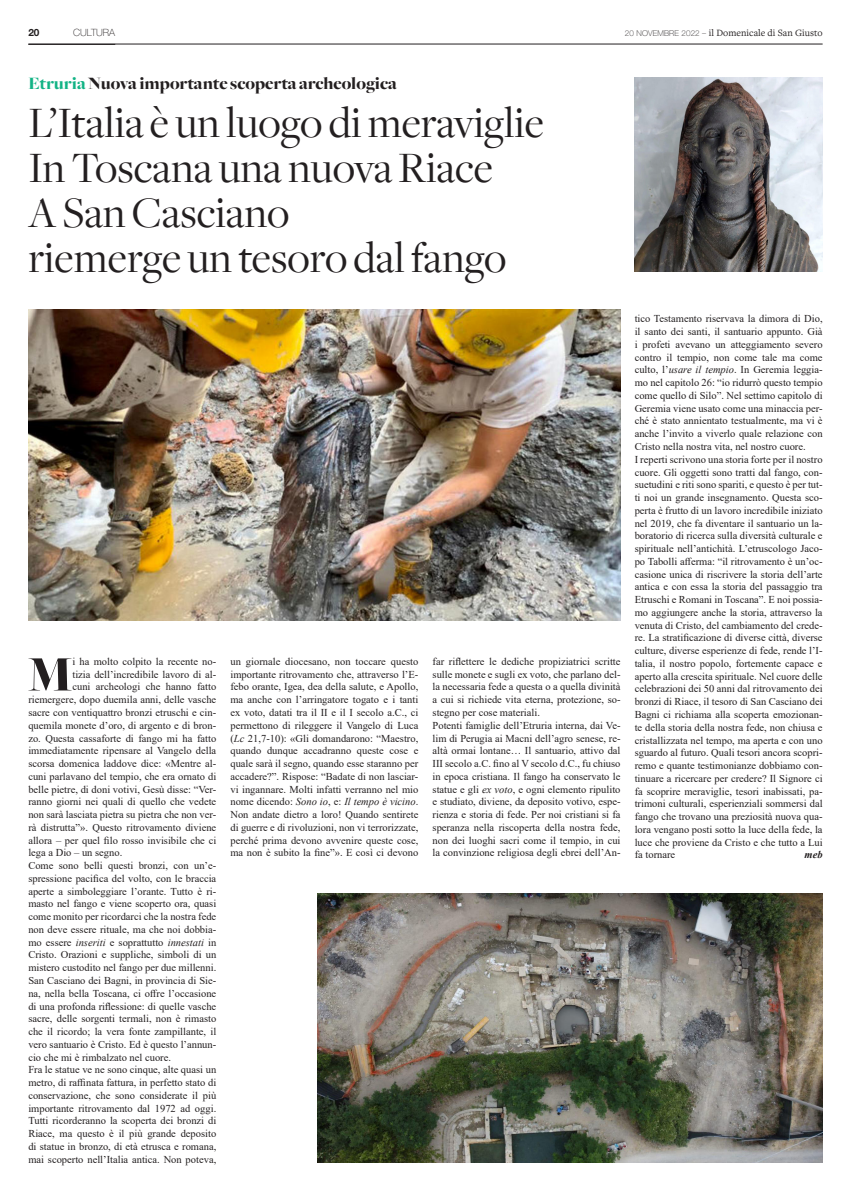
<style>
.page{position:relative;width:851px;height:1191px;background:#fff}
.page>*{position:absolute;margin:0;border:0;box-sizing:border-box;transform-origin:0 0}
.t1{font:900 51.3px "Freight Big";color:#231f20}
.t2{font:45px/45px "Freight Disp";color:#231f20}
.t3{font:900 18px "Freight Big";color:#231f20}
.t4{font:10.5px/12.8px "Times New Roman";color:#231f20;text-align:justify}
.t5{font:italic 700 10.5px "Times New Roman";color:#231f20}
.t6{font:10px "Freight Text Pro";color:#231f20}
.t7{font:100 10px "Helvetica Neue LT Std";color:#231f20}
.t8{font:700 10px "Helvetica Neue LT Std";color:#231f20}
.s1{font-family:"Helvetica Neue LT Std";font-weight:100;font-size:8px}
.s2{color:#12b385}
.s3{font-style:italic}
</style>
<div class="page">
<hr style="left:28px;top:44px;width:794px;height:1px;background:#231f20">
<img style="left:28px;top:310px;width:592px;height:310px">
<img style="left:317px;top:893px;width:505px;height:269px">
<img style="left:634px;top:78px;width:188px;height:194px">
<p class="t8" style="left:28px;top:26px;width:13px">20</p>
<p class="t7" style="left:73px;top:26px;width:43px">CULTURA</p>
<p class="t6" style="left:624px;top:26px;width:199px"><span class="s1">20 NOVEMBRE 2022 –</span> il Domenicale di San Giusto</p>
<p class="t3" style="left:28px;top:74px;width:370px"><span class="s2">Etruria</span> Nuova importante scoperta archeologica</p>
<p class="t2" style="left:28px;top:101px;width:517px">L’Italia è un luogo di meraviglie<br>In Toscana una nuova Riace<br>A San Casciano<br>riemerge un tesoro dal fango</p>
<p class="t1" style="left:28px;top:646px;width:46px">M</p>
<p class="t4" style="left:72px;top:654px;width:145px">i ha molto colpito la recente no-</p>
<p class="t4" style="left:72px;top:667px;width:145px">tizia dell’incredibile lavoro di al-</p>
<p class="t4" style="left:72px;top:680px;width:145px">cuni archeologi che hanno fatto</p>
<p class="t4" style="left:28px;top:693px;width:189px">riemergere, dopo duemila anni, delle vasche</p>
<p class="t4" style="left:28px;top:705px;width:189px">sacre con ventiquattro bronzi etruschi e cin-</p>
<p class="t4" style="left:28px;top:718px;width:189px">quemila monete d’oro, di argento e di bron-</p>
<p class="t4" style="left:28px;top:731px;width:189px">zo. Questa cassaforte di fango mi ha fatto</p>
<p class="t4" style="left:28px;top:744px;width:189px">immediatamente ripensare al Vangelo della</p>
<p class="t4" style="left:28px;top:757px;width:189px">scorsa domenica laddove dice: «Mentre al-</p>
<p class="t4" style="left:28px;top:769px;width:189px">cuni parlavano del tempio, che era ornato di</p>
<p class="t4" style="left:28px;top:782px;width:189px">belle pietre, di doni votivi, Gesù disse: “Ver-</p>
<p class="t4" style="left:28px;top:795px;width:189px">ranno giorni nei quali di quello che vedete</p>
<p class="t4" style="left:28px;top:808px;width:189px">non sarà lasciata pietra su pietra che non ver-</p>
<p class="t4" style="left:28px;top:820px;width:189px">rà distrutta”». Questo ritrovamento diviene</p>
<p class="t4" style="left:28px;top:833px;width:189px">allora – per quel filo rosso invisibile che ci</p>
<p class="t4" style="left:28px;top:846px;width:95px">lega a Dio – un segno.</p>
<p class="t4" style="left:28px;top:859px;width:189px">Come sono belli questi bronzi, con un’e&shy;spressione pacifica del volto, con le braccia aperte a simboleggiare l’orante. Tutto è ri&shy;masto nel fango e viene scoperto ora, quasi come monito per ricordarci che la nostra fede non deve essere rituale, ma che noi dobbia&shy;mo essere <span class="s3">inseriti</span> e soprattutto <span class="s3">innestati</span> in Cristo. Orazioni e suppliche, simboli di un mistero custodito nel fango per due millenni.<br>San Casciano dei Bagni, in provincia di Sie&shy;na, nella bella Toscana, ci offre l’occasione di una profonda riflessione: di quelle vasche sacre, delle sorgenti termali, non è rimasto che il ricordo; la vera fonte zampillante, il vero santuario è Cristo. Ed è questo l’annun&shy;cio che mi è rimbalzato nel cuore.</p>
<p class="t4" style="left:28px;top:1063px;width:189px">Fra le statue ve ne sono cinque, alte quasi un metro, di raffinata fattura, in perfetto stato di conservazione, che sono considerate il più importante ritrovamento dal 1972 ad oggi.<br>Tutti ricorderanno la scoperta dei bronzi di Riace, ma questo è il più grande deposito di statue in bronzo, di età etrusca e romana, mai scoperto nell’Italia antica. Non poteva,</p>
<p class="t4" style="left:230px;top:654px;width:189px">un giornale diocesano, non toccare questo importante ritrovamento che, attraverso l’E&shy;febo orante, Igea, dea della salute, e Apollo, ma anche con l’arringatore togato e i tanti ex voto, datati tra il II e il I secolo a.C., ci permettono di rileggere il Vangelo di Luca (<span class="s3">Lc</span> 21,7-10): «Gli domandarono: “Maestro, quando dunque accadranno queste cose e quale sarà il segno, quando esse staranno per accadere?”. Rispose: “Badate di non lasciar&shy;vi ingannare. Molti infatti verranno nel mio nome dicendo: <span class="s3">Sono io</span>, e: <span class="s3">Il tempo è vicino</span>.<br>Non andate dietro a loro! Quando sentirete di guerre e di rivoluzioni, non vi terrorizzate, perché prima devono avvenire queste cose, ma non è subito la fine”». E così ci devono</p>
<p class="t4" style="left:432px;top:654px;width:189px">far riflettere le dediche propiziatrici scritte sulle monete e sugli ex voto, che parlano del&shy;la necessaria fede a questa o a quella divinità a cui si richiede vita eterna, protezione, so&shy;stegno per cose materiali.</p>
<p class="t4" style="left:432px;top:718px;width:189px">Potenti famiglie dell’Etruria interna, dai Ve&shy;lim di Perugia ai Macni dell’agro senese, re&shy;altà ormai lontane… Il santuario, attivo dal III secolo a.C. fino al V secolo d.C., fu chiuso in epoca cristiana. Il fango ha conservato le statue e gli <span class="s3">ex voto</span>, e ogni elemento ripulito e studiato, diviene, da deposito votivo, espe&shy;rienza e storia di fede. Per noi cristiani si fa speranza nella riscoperta della nostra fede, non dei luoghi sacri come il tempio, in cui la convinzione religiosa degli ebrei dell’An-</p>
<p class="t4" style="left:634px;top:312px;width:189px">tico Testamento riservava la dimora di Dio, il santo dei santi, il santuario appunto. Già i profeti avevano un atteggiamento severo contro il tempio, non come tale ma come culto, l’<span class="s3">usare il tempio</span>. In Geremia leggia&shy;mo nel capitolo 26: “io ridurrò questo tempio come quello di Silo”. Nel settimo capitolo di Geremia viene usato come una minaccia per&shy;ché è stato annientato testualmente, ma vi è anche l’invito a viverlo quale relazione con Cristo nella nostra vita, nel nostro cuore.</p>
<p class="t4" style="left:634px;top:452px;width:189px">I reperti scrivono una storia forte per il nostro cuore. Gli oggetti sono tratti dal fango, con&shy;suetudini e riti sono spariti, e questo è per tut&shy;ti noi un grande insegnamento. Questa sco&shy;perta è frutto di un lavoro incredibile iniziato nel 2019, che fa diventare il santuario un la&shy;boratorio di ricerca sulla diversità culturale e spirituale nell’antichità. L’etruscologo Jaco&shy;po Tabolli afferma: “il ritrovamento è un’oc&shy;casione unica di riscrivere la storia dell’arte antica e con essa la storia del passaggio tra Etruschi e Romani in Toscana”. E noi possia&shy;mo aggiungere anche la storia, attraverso la venuta di Cristo, del cambiamento del crede&shy;re. La stratificazione di diverse città, diverse culture, diverse esperienze di fede, rende l’I&shy;talia, il nostro popolo, fortemente capace e aperto alla crescita spirituale. Nel cuore delle celebrazioni dei 50 anni dal ritrovamento dei bronzi di Riace, il tesoro di San Casciano dei Bagni ci richiama alla scoperta emozionan&shy;te della storia della nostra fede, non chiusa e cristallizzata nel tempo, ma aperta e con uno sguardo al futuro. Quali tesori ancora scopri&shy;remo e quante testimonianze dobbiamo con&shy;tinuare a ricercare per credere? Il Signore ci fa scoprire meraviglie, tesori inabissati, pa&shy;trimoni culturali, esperienziali sommersi dal fango che trovano una preziosità nuova qua&shy;lora vengano posti sotto la luce della fede, la luce che proviene da Cristo e che tutto a Lui fa tornare</p>
<p class="t5" style="left:804px;top:847px;width:20px">meb</p>
</div>
